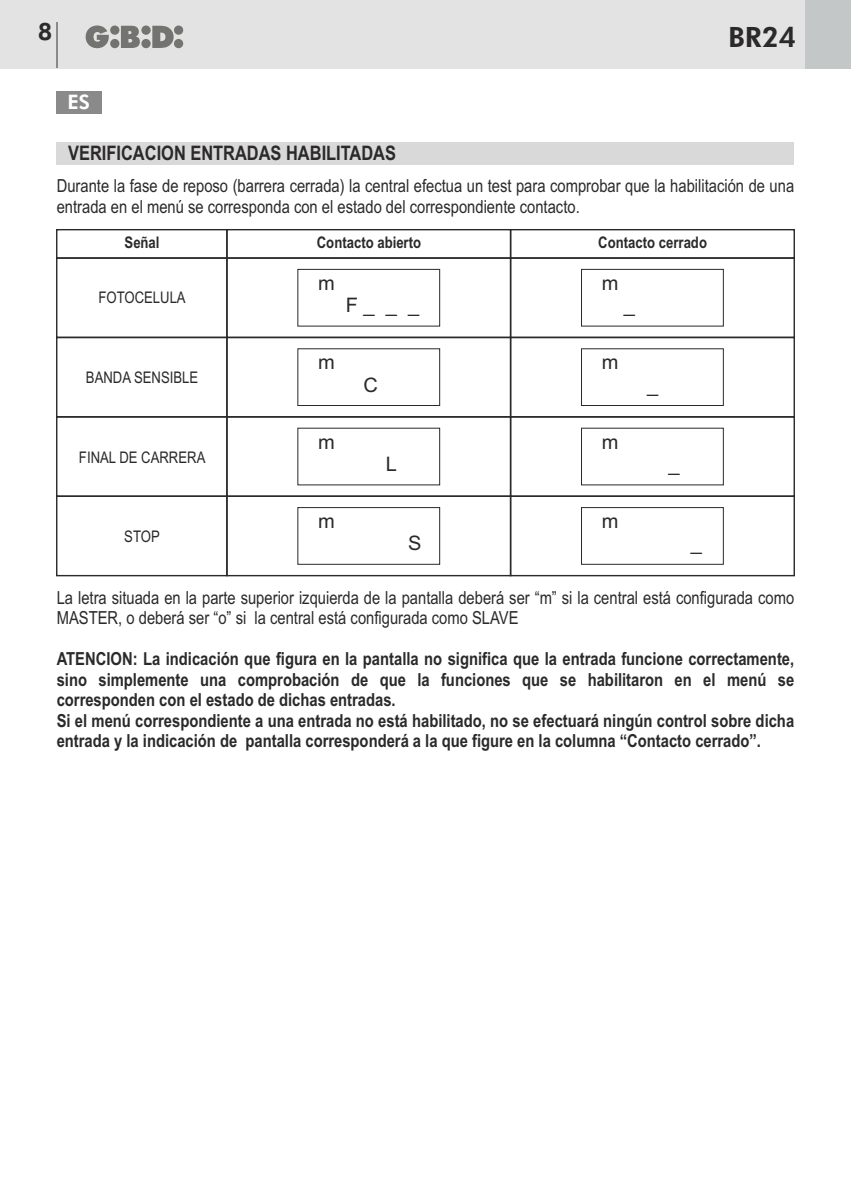
<style>
.page{position:relative;width:851px;height:1191px;background:#fff}
.page>*{position:absolute;margin:0;border:0;box-sizing:border-box;transform-origin:0 0}
.t1{font:800 28px "Futura BT";color:#2b2929}
.t2{font:800 24px "Futura BT";color:#2b2929}
.t3{font:700 20px "Arial Narrow";color:#2b2929}
.t4{font:20px "Arial";color:#2b2929}
.t5{font:800 20px "Futura BT";color:#fff}
.t6{font:700 18px/20.6px "Arial Narrow";color:#2b2929}
.t7{font:18px/20.4px "Arial Narrow";color:#2b2929}
.t8{font:16px "Arial Narrow";color:#2b2929}
.t9{font:700 16px "Arial Narrow";color:#2b2929}
</style>
<div class="page">
<div style="left:0;top:0;width:850px;height:68px;background:#e3e3e3"></div>
<div style="left:805px;top:0;width:45px;height:68px;background:#c4c7c7"></div>
<svg style="left:86px;top:26px;width:97px;height:22px"></svg>
<hr style="left:56px;top:23px;width:2px;height:45px;background:#8a8a8a">
<hr style="left:850px;top:0;width:1px;height:68px;background:#c4c7c7">
<div style="left:57px;top:142px;width:737px;height:22px;background:#d9d9d9"></div>
<div style="left:510px;top:229px;width:284px;height:30px;border:1px solid #2b2929"></div>
<div style="left:510px;top:257px;width:284px;height:81px;border:1px solid #2b2929"></div>
<div style="left:510px;top:337px;width:284px;height:80px;border:1px solid #2b2929"></div>
<div style="left:510px;top:416px;width:284px;height:81px;border:1px solid #2b2929"></div>
<div style="left:510px;top:495px;width:284px;height:81px;border:1px solid #2b2929"></div>
<div style="left:226px;top:229px;width:285px;height:30px;border:1px solid #2b2929"></div>
<div style="left:226px;top:257px;width:285px;height:81px;border:1px solid #2b2929"></div>
<div style="left:226px;top:337px;width:285px;height:80px;border:1px solid #2b2929"></div>
<div style="left:226px;top:416px;width:285px;height:81px;border:1px solid #2b2929"></div>
<div style="left:226px;top:495px;width:285px;height:81px;border:1px solid #2b2929"></div>
<div style="left:56px;top:257px;width:171px;height:81px;border:1px solid #2b2929"></div>
<div style="left:56px;top:337px;width:171px;height:80px;border:1px solid #2b2929"></div>
<div style="left:56px;top:416px;width:171px;height:81px;border:1px solid #2b2929"></div>
<div style="left:56px;top:495px;width:171px;height:81px;border:1px solid #2b2929"></div>
<div style="left:56px;top:229px;width:171px;height:30px;border:1px solid #2b2929"></div>
<div style="left:297px;top:269px;width:143px;height:57px;border:1px solid #2b2929"></div>
<div style="left:297px;top:348px;width:143px;height:58px;border:1px solid #2b2929"></div>
<div style="left:297px;top:507px;width:143px;height:57px;border:1px solid #2b2929"></div>
<div style="left:581px;top:269px;width:142px;height:57px;border:1px solid #2b2929"></div>
<div style="left:581px;top:348px;width:142px;height:58px;border:1px solid #2b2929"></div>
<div style="left:581px;top:507px;width:142px;height:57px;border:1px solid #2b2929"></div>
<div style="left:57px;top:91px;width:45px;height:22px;background:#8a8a8a"></div>
<h2 class="t2" style="left:38px;top:22px;width:16px">8</h2>
<h1 class="t1" style="left:728px;top:26px;width:70px">BR24</h1>
<p class="t5" style="left:67px;top:94px;width:24px">ES</p>
<p class="t3" style="left:68px;top:146px;width:329px">VERIFICACION ENTRADAS HABILITADAS</p>
<p class="t7" style="left:57px;top:177px;width:739px">Durante la fase de reposo (barrera cerrada) la central efectua un test para comprobar que la habilitación de una entrada en el menú se corresponda con el estado del correspondiente contacto.</p>
<p class="t9" style="left:124px;top:236px;width:37px">Señal</p>
<p class="t9" style="left:317px;top:236px;width:106px">Contacto abierto</p>
<p class="t9" style="left:598px;top:236px;width:110px">Contacto cerrado</p>
<p class="t8" style="left:98px;top:292px;width:89px">FOTOCELULA</p>
<p class="t4" style="left:318px;top:275px;width:18px">m</p>
<p class="t4" style="left:346px;top:298px;width:75px">F _ _ _</p>
<p class="t4" style="left:601px;top:275px;width:18px">m</p>
<p class="t4" style="left:624px;top:298px;width:13px">_</p>
<p class="t8" style="left:86px;top:371px;width:114px">BANDA SENSIBLE</p>
<p class="t4" style="left:318px;top:355px;width:18px">m</p>
<p class="t4" style="left:363px;top:377px;width:16px">C</p>
<p class="t4" style="left:601px;top:355px;width:18px">m</p>
<p class="t4" style="left:647px;top:377px;width:13px">_</p>
<p class="t8" style="left:79px;top:451px;width:128px">FINAL DE CARRERA</p>
<p class="t4" style="left:318px;top:434px;width:18px">m</p>
<p class="t4" style="left:386px;top:456px;width:13px">L</p>
<p class="t4" style="left:601px;top:434px;width:18px">m</p>
<p class="t4" style="left:668px;top:456px;width:13px">_</p>
<p class="t8" style="left:124px;top:530px;width:37px">STOP</p>
<p class="t4" style="left:318px;top:513px;width:18px">m</p>
<p class="t4" style="left:408px;top:536px;width:15px">S</p>
<p class="t4" style="left:601px;top:513px;width:18px">m</p>
<p class="t4" style="left:690px;top:536px;width:13px">_</p>
<p class="t7" style="left:57px;top:589px;width:738px">La letra situada en la parte superior izquierda de la pantalla deberá ser “m” si la central está configurada como<br>MASTER, o deberá ser “o” si la central está configurada como SLAVE</p>
<p class="t6" style="left:57px;top:650px;width:739px">ATENCION: La indicación que figura en la pantalla no significa que la entrada funcione correctamente, sino simplemente una comprobación de que la funciones que se habilitaron en el menú se corresponden con el estado de dichas entradas.<br>Si el menú correspondiente a una entrada no está habilitado, no se efectuará ningún control sobre dicha entrada y la indicación de pantalla corresponderá a la que figure en la columna “Contacto cerrado”.</p>
</div>
